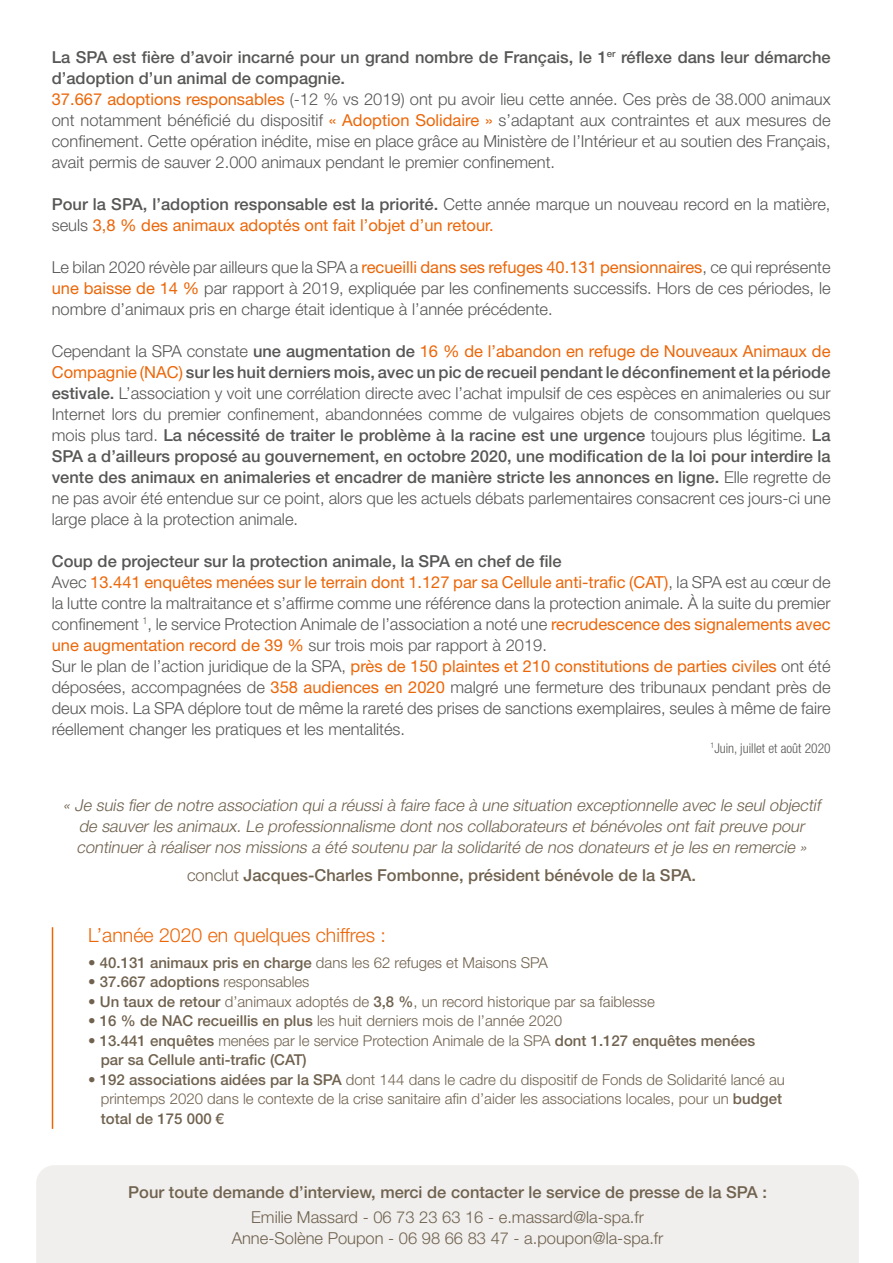
<style>
.page{position:relative;width:893px;height:1263px;background:#fff}
.page>*{position:absolute;margin:0;border:0;box-sizing:border-box;transform-origin:0 0}
.t1{font:300 19.5px "Helvetica Neue LT Std";color:#ec6608}
.t2{font:300 16.5px/21px "Helvetica Neue LT Std";color:#575756}
.t3{font:italic 300 16.5px/21px "Helvetica Neue LT Std";color:#70624f;text-align:center}
.t4{font:500 16.5px "Helvetica Neue LT Std";color:#70624f}
.t5{font:300 16.5px/21px "Helvetica Neue LT Std";color:#70624f;text-align:center}
.t6{font:300 15px/19.5px "Helvetica Neue LT Std";color:#70624f}
.t7{font:500 15px/19.5px "Helvetica Neue LT Std";color:#70624f}
.t8{font:300 condensed 13.5px "Helvetica Neue LT Std";color:#575756}
.s1{font-weight:500}
.s2{font-weight:400;color:#ec6608}
.s3{font-weight:300}
</style>
<div class="page">
<div style="left:36px;top:1165px;width:823px;height:98px;background:#f0efed"></div>
<hr style="left:52px;top:927px;width:1px;height:202px;background:#ec6608">
<p class="t2" style="left:52px;top:46px;width:780px"><span class="s1">La SPA est fière d’avoir incarné pour un grand nombre de Français, le 1</span><sup>er</sup> <span class="s1">réflexe dans leur démarche d’adoption d’un animal de compagnie.<br></span><span class="s2">37.667 adoptions responsables</span> (-12 % vs 2019) ont pu avoir lieu cette année. Ces près de 38.000 animaux ont notamment bénéficié du dispositif <span class="s2">« Adoption Solidaire »</span> s’adaptant aux contraintes et aux mesures de confinement. Cette opération inédite, mise en place grâce au Ministère de l’Intérieur et au soutien des Français, avait permis de sauver 2.000 animaux pendant le premier confinement.</p>
<p class="t2" style="left:52px;top:193px;width:780px"><span class="s1">Pour la SPA, l’adoption responsable est la priorité.</span> Cette année marque un nouveau record en la matière, seuls <span class="s2">3,8 % des animaux adoptés ont fait l’objet d’un retour.</span></p>
<p class="t2" style="left:52px;top:256px;width:780px;text-align:justify">Le bilan 2020 révèle par ailleurs que la SPA a <span class="s2">recueilli dans ses refuges 40.131 pensionnaires</span>, ce qui représente <span class="s2">une baisse de 14 %</span> par rapport à 2019, expliquée par les confinements successifs. Hors de ces périodes, le nombre d’animaux pris en charge était identique à l’année précédente.</p>
<p class="t2" style="left:52px;top:340px;width:780px;text-align:justify">Cependant la SPA constate <span class="s1">une augmentation de</span> <span class="s2">16 % de l’abandon en refuge de Nouveaux Animaux de Compagnie (NAC)</span> <span class="s1">sur les huit derniers mois, avec un pic de recueil pendant le déconfinement et la période estivale.</span> L’association y voit une corrélation directe avec l’achat impulsif de ces espèces en animaleries ou sur Internet lors du premier confinement, abandonnées comme de vulgaires objets de consommation quelques mois plus tard. <span class="s1">La nécessité de traiter le problème à la racine est une urgence</span> toujours plus légitime. <span class="s1">La SPA a d’ailleurs proposé au gouvernement, en octobre 2020, une modification de la loi pour interdire la vente des animaux en animaleries et encadrer de manière stricte les annonces en ligne.</span> Elle regrette de ne pas avoir été entendue sur ce point, alors que les actuels débats parlementaires consacrent ces jours-ci une large place à la protection animale.</p>
<p class="t2" style="left:52px;top:550px;width:780px"><span class="s1">Coup de projecteur sur la protection animale, la SPA en chef de file<br></span>Avec <span class="s2">13.441 enquêtes menées sur le terrain dont 1.127 par sa Cellule anti-trafic (CAT)</span>, la SPA est au cœur de la lutte contre la maltraitance et s’affirme comme une référence dans la protection animale. À la suite du premier confinement <sup>1</sup>, le service Protection Animale de l’association a noté une <span class="s2">recrudescence des signalements avec une augmentation record de 39 %</span> sur trois mois par rapport à 2019.<br>Sur le plan de l’action juridique de la SPA, <span class="s2">près de 150 plaintes et 210 constitutions de parties civiles</span> ont été déposées, accompagnées de <span class="s2">358 audiences en 2020</span> malgré une fermeture des tribunaux pendant près de deux mois. La SPA déplore tout de même la rareté des prises de sanctions exemplaires, seules à même de faire réellement changer les pratiques et les mentalités.</p>
<p class="t8" style="left:711px;top:740px;width:122px"><sup>1</sup>Juin, juillet et août 2020</p>
<p class="t3" style="left:63px;top:794px;width:762px">« Je suis fier de notre association qui a réussi à faire face à une situation exceptionnelle avec le seul objectif de sauver les animaux. Le professionnalisme dont nos collaborateurs et bénévoles ont fait preuve pour continuer à réaliser nos missions a été soutenu par la solidarité de nos donateurs et je les en remercie »</p>
<p class="t4" style="left:187px;top:865px;width:510px"><span class="s3">conclut</span> Jacques-Charles Fombonne, président bénévole de la SPA.</p>
<p class="t1" style="left:88px;top:923px;width:299px">L’année 2020 en quelques chiffres :</p>
<p class="t6" style="left:88px;top:952px;width:461px">• <span class="s1">40.131 animaux pris en charge</span> dans les 62 refuges et Maisons SPA</p>
<p class="t7" style="left:88px;top:972px;width:223px">• 37.667 adoptions <span class="s3">responsables</span></p>
<p class="t6" style="left:88px;top:991px;width:568px">• <span class="s1">Un taux de retour</span> d’animaux adoptés de <span class="s1">3,8 %</span>, un record historique par sa faiblesse</p>
<p class="t6" style="left:88px;top:1011px;width:475px"><span class="s1">• 16 % de NAC recueillis en plus</span> les huit derniers mois de l’année 2020</p>
<p class="t7" style="left:101px;top:1030px;width:656px;text-indent:-13px">• 13.441 enquêtes <span class="s3">menées par le service Protection Animale de la SPA</span> dont 1.127 enquêtes menées par sa Cellule anti-trafic (CAT)</p>
<p class="t6" style="left:101px;top:1069px;width:686px;text-indent:-13px">• <span class="s1">192 associations aidées par la SPA</span> dont 144 dans le cadre du dispositif de Fonds de Solidarité lancé au printemps 2020 dans le contexte de la crise sanitaire afin d’aider les associations locales, pour un <span class="s1">budget total de 175 000 €</span></p>
<p class="t4" style="left:128px;top:1182px;width:640px">Pour toute demande d’interview, merci de contacter le service de presse de la SPA :</p>
<p class="t5" style="left:232px;top:1206px;width:433px">Emilie Massard - 06 73 23 63 16 - e.massard@la-spa.fr<br>Anne-Solène Poupon - 06 98 66 83 47 - a.poupon@la-spa.fr</p>
</div>
